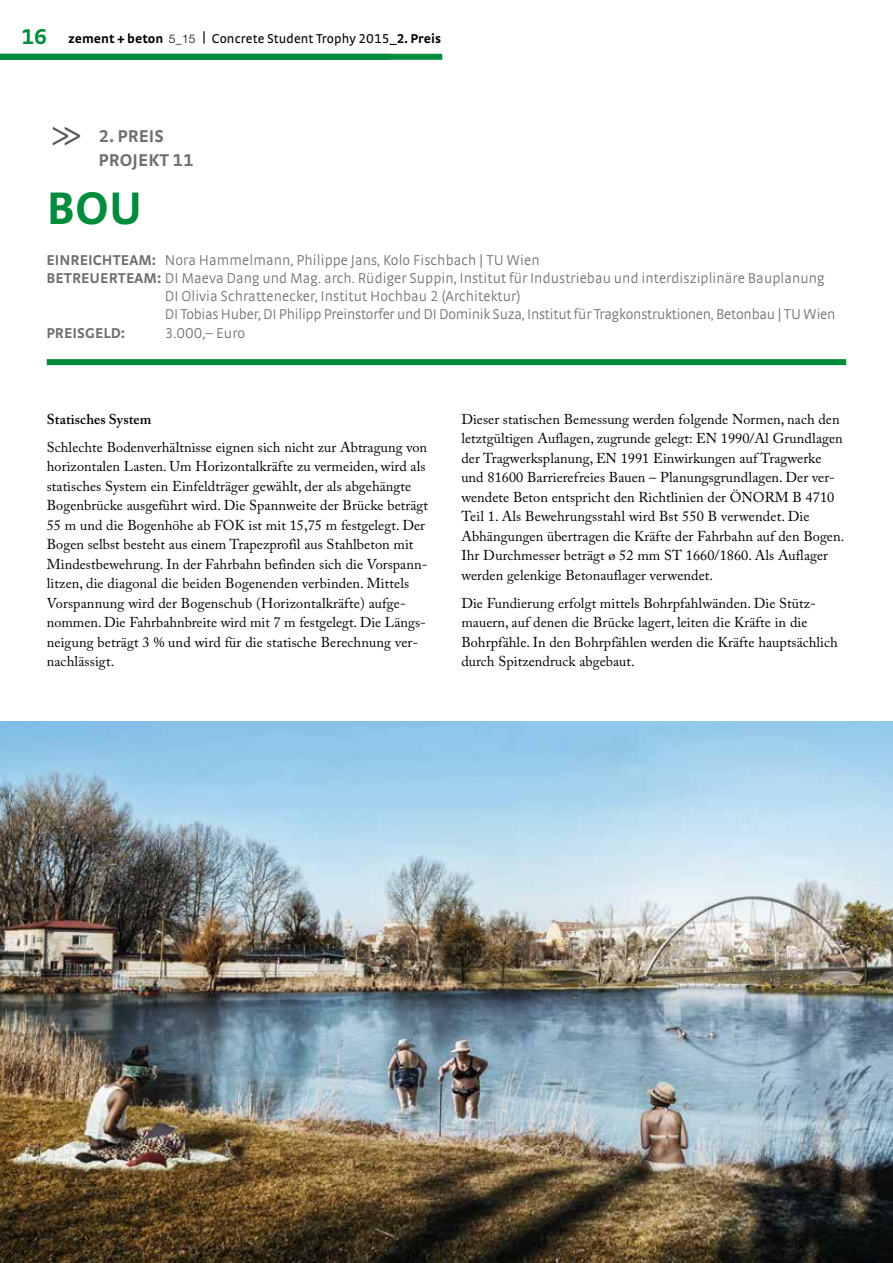
<style>
.page{position:relative;width:893px;height:1263px;background:#fff}
.page>*{position:absolute;margin:0;border:0;box-sizing:border-box;transform-origin:0 0}
.t1{font:700 48px "Strada TF";color:#008c3c}
.t2{font:36px "Helvetica Neue LT";color:#575756;scale:.83 1}
.t3{font:700 22.5px "Strada TF";color:#008c3c}
.t4{font:700 18px/23.7px "Strada TF";letter-spacing:.005em;color:#706f6f}
.t5{font:300 15px "Strada TF";letter-spacing:.005em;color:#706f6f}
.t6{font:300 15px "Strada TF";letter-spacing:-.015em;color:#706f6f}
.t7{font:700 15px "Strada TF";letter-spacing:.005em;color:#706f6f}
.t8{font:14.25px/19.5px "Adobe Caslon Pro";letter-spacing:.005em;color:#000}
.t9{font:600 14.25px "Adobe Caslon Pro";letter-spacing:.005em;color:#000}
.t10{font:13.5px "Strada TF";letter-spacing:.005em;color:#000}
.s1{font-family:"Strada";font-weight:700}
.s2{font-family:"Helvetica Neue LT";font-weight:300;font-size:12px}
.s3{font-weight:700}
</style>
<div class="page">
<div style="left:0;top:54px;width:442px;height:6px;background:#008c3c"></div>
<img style="left:0;top:722px;width:893px;height:541px">
<div style="left:47px;top:359px;width:799px;height:6px;background:#008c3c"></div>
<h3 class="t3" style="left:21px;top:23px;width:27px">16</h3>
<p class="t10" style="left:68px;top:31px;width:374px"><span class="s1">zement + beton</span> <span class="s2">5_15</span> <sup>|</sup> Concrete Student Trophy 2015_<span class="s3">2. Preis</span></p>
<h2 class="t2" style="left:82px;top:161px;width:38px;rotate:-180deg">&lt;&lt;</h2>
<p class="t4" style="left:99px;top:124px;width:96px">2. PREIS<br>PROJEKT 11</p>
<h1 class="t1" style="left:46px;top:179px;width:98px">BOU</h1>
<p class="t5" style="left:46px;top:251px;width:495px"><span class="s3">EINREICHTEAM:</span> Nora Hammelmann, Philippe Jans, Kolo Fischbach | TU Wien</p>
<p class="t5" style="left:46px;top:269px;width:780px"><span class="s3">BETREUERTEAM:</span> DI Maeva Dang und Mag. arch. Rüdiger Suppin, Institut für Industriebau und interdisziplinäre Bauplanung</p>
<p class="t5" style="left:165px;top:287px;width:357px">DI Olivia Schrattenecker, Institut Hochbau 2 (Architektur)</p>
<p class="t6" style="left:165px;top:305px;width:672px">DI Tobias Huber, DI Philipp Preinstorfer und DI Dominik Suza, Institut für Tragkonstruktionen, Betonbau | TU Wien</p>
<p class="t7" style="left:46px;top:324px;width:81px">PREISGELD:</p>
<p class="t5" style="left:165px;top:325px;width:82px">3.000,– Euro</p>
<p class="t9" style="left:47px;top:411px;width:106px">Statisches System</p>
<p class="t8" style="left:47px;top:437px;width:383px">Schlechte Bodenverhältnisse eignen sich nicht zur Abtragung von horizontalen Lasten. Um Horizontalkräfte zu vermeiden, wird als statisches System ein Einfeldträger gewählt, der als abgehängte Bogenbrücke ausgeführt wird. Die Spannweite der Brücke beträgt 55 m und die Bogenhöhe ab FOK ist mit 15,75 m festgelegt. Der Bogen selbst besteht aus einem Trapezprofil aus Stahlbeton mit Mindestbewehrung. In der Fahrbahn befinden sich die Vorspann&shy;litzen, die diagonal die beiden Bogenenden verbinden. Mittels Vorspannung wird der Bogenschub (Horizontalkräfte) aufge&shy;nommen. Die Fahrbahnbreite wird mit 7 m festgelegt. Die Längs&shy;neigung beträgt 3 % und wird für die statische Berechnung ver&shy;nachlässigt.</p>
<p class="t8" style="left:461px;top:409px;width:384px">Dieser statischen Bemessung werden folgende Normen, nach den letztgültigen Auflagen, zugrunde gelegt: EN 1990/Al Grundlagen der Tragwerksplanung, EN 1991 Einwirkungen auf Tragwerke und 81600 Barrierefreies Bauen – Planungsgrundlagen. Der ver&shy;wendete Beton entspricht den Richtlinien der ÖNORM B 4710<br>Teil 1. Als Bewehrungsstahl wird Bst 550 B verwendet. Die Abhängungen übertragen die Kräfte der Fahrbahn auf den Bogen.<br>Ihr Durchmesser beträgt ø 52 mm ST 1660/1860. Als Auflager werden gelenkige Betonauflager verwendet.</p>
<p class="t8" style="left:461px;top:593px;width:378px">Die Fundierung erfolgt mittels Bohrpfahlwänden. Die Stütz&shy;mauern, auf denen die Brücke lagert, leiten die Kräfte in die Bohrpfähle. In den Bohrpfählen werden die Kräfte hauptsächlich durch Spitzendruck abgebaut.</p>
</div>
